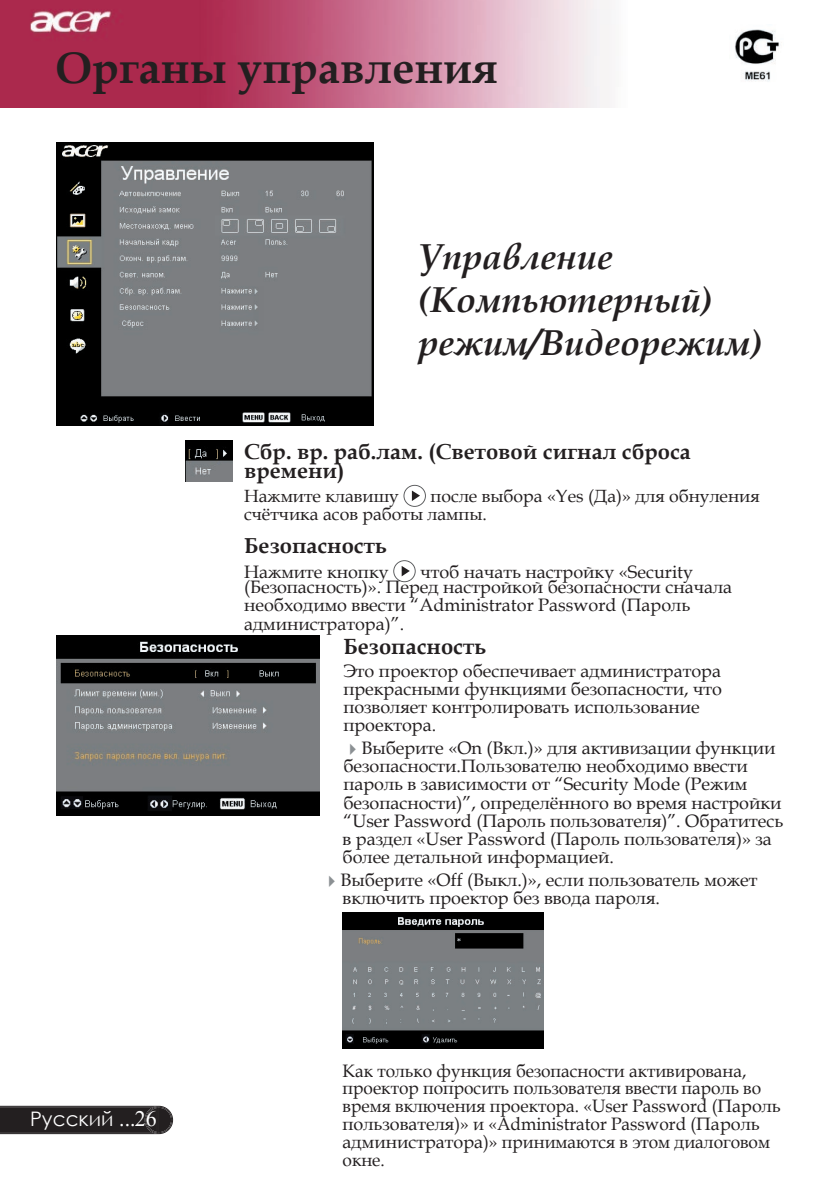
<style>
.page{position:relative;width:840px;height:1191px;background:#fff}
.page>*{position:absolute;margin:0;border:0;box-sizing:border-box;transform-origin:0 0}
.t1{font:700 44px "Book Antiqua";color:#231f20}
.t2{font:italic 700 36px/43.2px "Book Antiqua";color:#231f20}
.t3{font:700 22px "Book Antiqua";color:#231f20}
.t4{font:700 21.6px/19.6px "Book Antiqua";color:#231f20}
.t5{font:20px "Century Gothic";color:#fff}
.t6{font:18px/18px "Book Antiqua";color:#231f20}
.t7{font:18px/17.8px "Book Antiqua";color:#231f20;scale:.96 1}
.t8{font:17.6px/17.8px "Book Antiqua";color:#231f20}
.s1{font-family:"Times New Roman";font-size:22px}
.s2{color:#8b9093}
</style>
<div class="page">
<img style="left:0;top:0;width:610px;height:108px">
<img style="left:735px;top:29px;width:45px;height:52px">
<svg style="left:0;top:1105px;width:173px;height:29px;background:#312d2e"></svg>
<img style="left:57px;top:142px;width:317px;height:283px">
<svg style="left:403px;top:485px;width:22px;height:22px"></svg>
<svg style="left:393px;top:560px;width:22px;height:22px"></svg>
<img style="left:57px;top:636px;width:262px;height:179px">
<img style="left:342px;top:912px;width:201px;height:136px">
<img style="left:185px;top:440px;width:47px;height:41px">
<h1 class="t1" style="left:55px;top:38px;width:444px">Органы управления</h1>
<h2 class="t2" style="left:418px;top:235px;width:346px">Управление (Компьютерный) режим/Видеорежим)</h2>
<p class="t5" style="left:30px;top:1104px;width:128px">Русский ...<span class="s1">26</span></p>
<p class="t4" style="left:244px;top:441px;width:448px">Сбр. вр. раб.лам. (Световой сигнал сброса времени)</p>
<p class="t8" style="left:244px;top:487px;width:156px">Нажмите клавишу</p>
<p class="t8" style="left:244px;top:487px;width:517px;text-indent:186px">после выбора «Yes (Да)» для обнуления счётчика асов работы лампы.</p>
<p class="t4" style="left:244px;top:536px;width:144px">Безопасность</p>
<p class="t6" style="left:244px;top:562px;width:146px">Нажмите кнопку</p>
<p class="t6" style="left:244px;top:563px;width:489px;line-height:15.8px;text-indent:176px">чтоб начать настройку «Security (Безопасность)». Перед настройкой безопасности сначала</p>
<p class="t6" style="left:244px;top:595px;width:447px;line-height:19px">необходимо ввести “Administrator Password (Пароль администратора)”.</p>
<p class="t3" style="left:343px;top:632px;width:144px">Безопасность</p>
<p class="t6" style="left:343px;top:661px;width:380px">Это проектор обеспечивает администратора прекрасными функциями безопасности, что позволяет контролировать использование проектора.</p>
<p class="t6" style="left:342px;top:739px;width:442px"><span class="s2">✔</span>Выберите «On (Вкл.)» для активизации функции безопасности.Пользователю необходимо ввести пароль в зависимости от “Security Mode (Режим безопасности)”, определённого во время настройки “User Password (Пароль пользователя)”. Обратитесь в раздел «User Password (Пароль пользователя)» за более детальной информацией.</p>
<p class="t6" style="left:342px;top:870px;width:416px;text-indent:-20px"><span class="s2">✔</span>Выберите «Off (Выкл.)», если пользователь может включить проектор без ввода пароля.</p>
<p class="t7" style="left:342px;top:1061px;width:458px">Как только функция безопасности активирована, проектор попросить пользователя ввести пароль во время включения проектора. «User Password (Пароль пользователя)» и «Administrator Password (Пароль администратора)» принимаются в этом диалоговом окне.</p>
</div>
